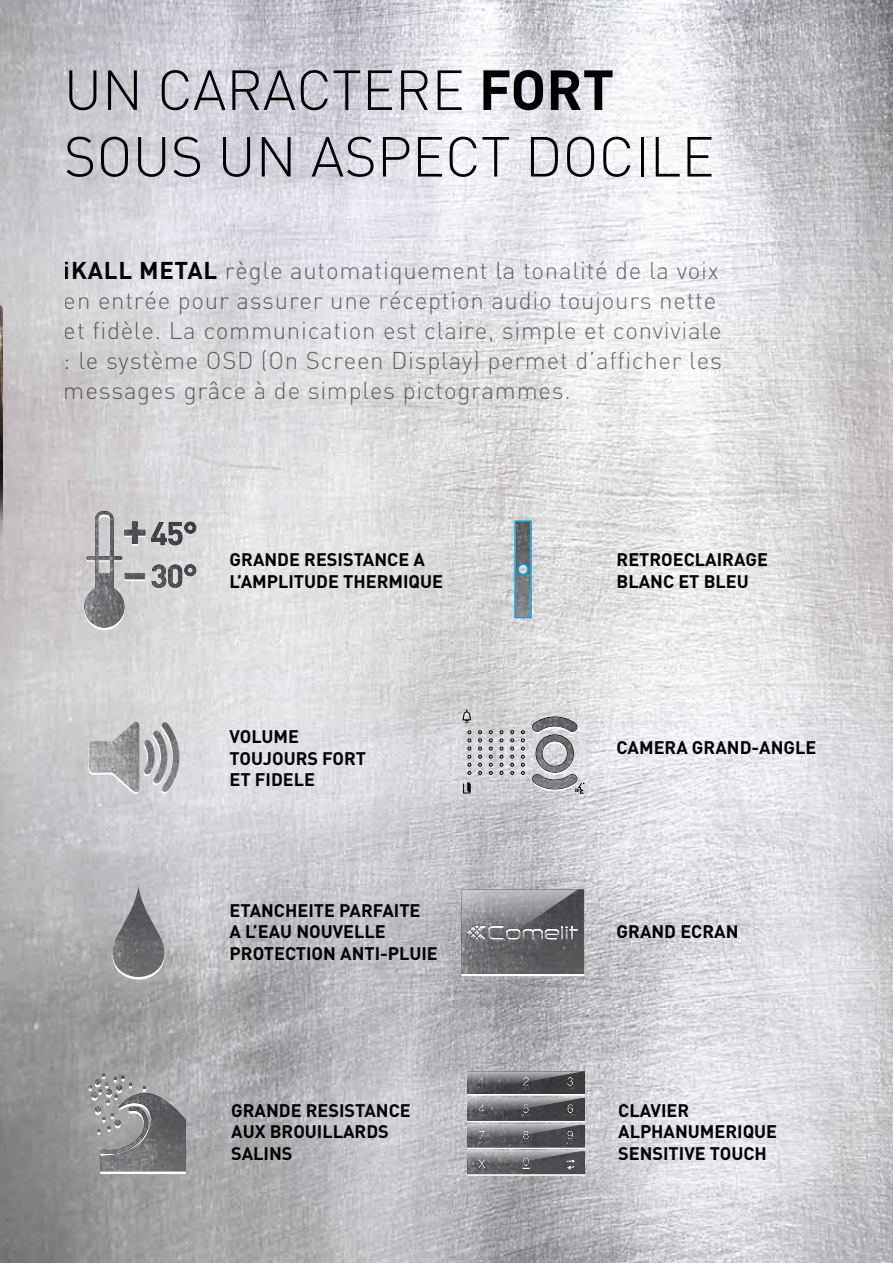
<style>
.page{position:relative;width:893px;height:1263px;background:#fff}
.page>*{position:absolute;margin:0;border:0;box-sizing:border-box;transform-origin:0 0}
.t1{font:300 55.5px/66.6px "DIN";color:#000}
.t2{font:300 24px/30px "DIN";letter-spacing:.03em;color:#707172}
.t3{font:700 18px/21.6px "DIN";color:#000}
.s1{font-weight:700}
.s2{font-weight:700;color:#000}
</style>
<div class="page">
<img style="left:0;top:0;width:893px;height:1263px">
<svg style="left:109px;top:887px;width:59px;height:92px"></svg>
<img style="left:111px;top:885px;width:55px;height:92px">
<svg style="left:89px;top:1171px;width:97px;height:3px"></svg>
<img style="left:89px;top:1073px;width:97px;height:98px">
<svg style="left:460px;top:708px;width:129px;height:92px"></svg>
<svg style="left:88px;top:721px;width:91px;height:73px"></svg>
<img style="left:88px;top:722px;width:91px;height:70px">
<img style="left:532px;top:717px;width:45px;height:72px">
<svg style="left:461px;top:889px;width:123px;height:87px"></svg>
<svg style="left:467px;top:1071px;width:118px;height:105px"></svg>
<svg style="left:514px;top:520px;width:18px;height:99px"></svg>
<svg style="left:83px;top:511px;width:113px;height:121px"></svg>
<img style="left:84px;top:511px;width:112px;height:116px">
<img style="left:0;top:0;width:2px;height:843px">
<h1 class="t1" style="left:64px;top:56px;width:652px">UN CARACTERE <span class="s1">FORT<br></span>SOUS UN ASPECT DOCILE</h1>
<p class="t2" style="left:64px;top:255px;width:660px"><span class="s2">iKALL METAL</span> règle automatiquement la tonalité de la voix en entrée pour assurer une réception audio toujours nette et fidèle. La communication est claire, simple et conviviale : le système OSD (On Screen Display) permet d’afficher les messages grâce à de simples pictogrammes.</p>
<p class="t3" style="left:230px;top:548px;width:215px">GRANDE RESISTANCE A<br>L’AMPLITUDE THERMIQUE</p>
<p class="t3" style="left:617px;top:548px;width:153px">RETROECLAIRAGE<br>BLANC ET BLEU</p>
<p class="t3" style="left:230px;top:725px;width:138px">VOLUME<br>TOUJOURS FORT<br>ET FIDELE</p>
<p class="t3" style="left:617px;top:736px;width:201px">CAMERA GRAND-ANGLE</p>
<p class="t3" style="left:230px;top:899px;width:210px">ETANCHEITE PARFAITE<br>A L’EAU NOUVELLE<br>PROTECTION ANTI-PLUIE</p>
<p class="t3" style="left:617px;top:920px;width:123px">GRAND ECRAN</p>
<p class="t3" style="left:231px;top:1098px;width:181px">GRANDE RESISTANCE<br>AUX BROUILLARDS<br>SALINS</p>
<p class="t3" style="left:618px;top:1098px;width:161px">CLAVIER<br>ALPHANUMERIQUE<br>SENSITIVE TOUCH</p>
</div>
